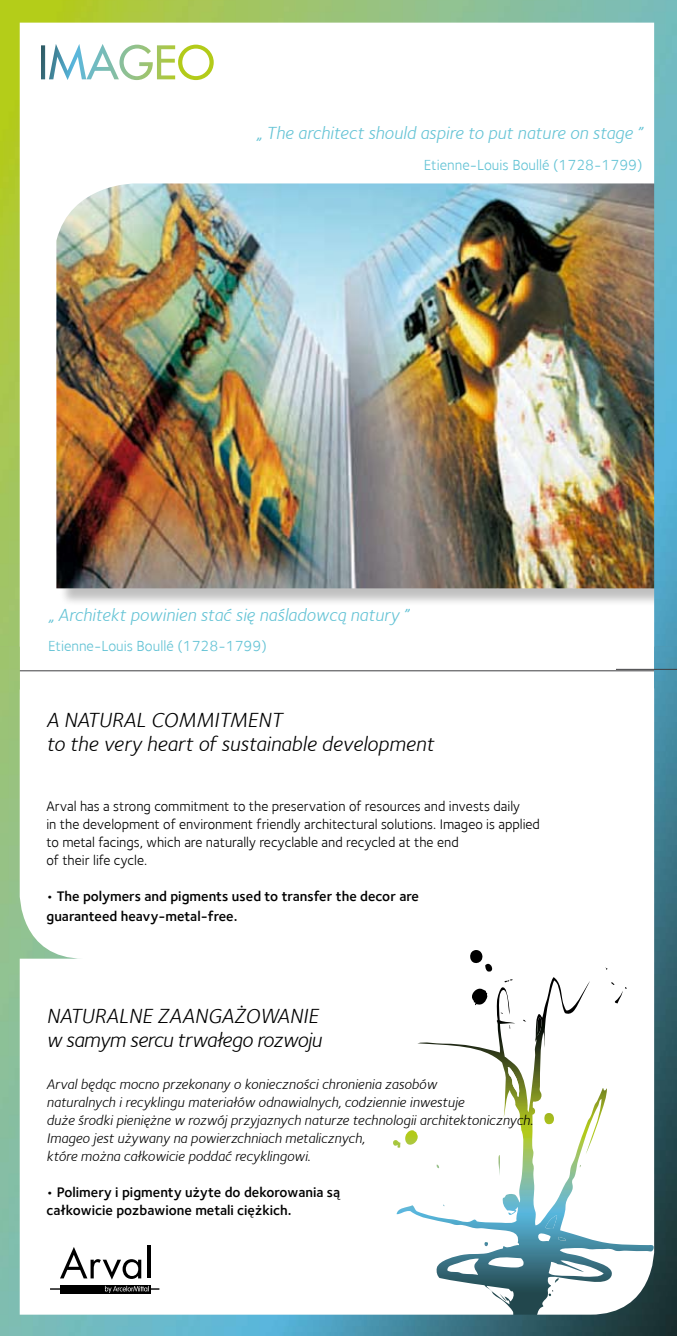
<style>
.page{position:relative;width:677px;height:1336px;background:#fff}
.page>*{position:absolute;margin:0;border:0;box-sizing:border-box;transform-origin:0 0}
.t1{font:21px/24px "Foundry Sterling Book Italic CE";color:#000}
.t2{font:21px/24px "Foundry Sterling Book Italic CE";letter-spacing:-.025em;color:#000}
.t3{font:18px "Foundry Sterling Book Italic CE";color:#64c3d5}
.t4{font:15px "Foundry Sterling Book CE";color:#64c3d5}
.t5{font:14.25px/18px "Foundry Sterling Book Italic CE";color:#000}
.t6{font:14.25px/18px "Foundry Sterling Book CE";color:#000}
.t7{font:14.25px/19.5px "Foundry Sterling Demi CE";color:#000}
</style>
<div class="page">
<img style="left:0;top:0;width:676px;height:646px">
<img style="left:41px;top:45px;width:4px;height:34px">
<img style="left:49px;top:44px;width:104px;height:36px">
<img style="left:157px;top:45px;width:18px;height:34px">
<img style="left:178px;top:45px;width:35px;height:35px">
<img style="left:0;top:646px;width:676px;height:689px">
<hr style="left:50px;top:1287px;width:109px;height:2px;background:#000">
<div style="left:60px;top:1284px;width:90px;height:8px;background:#000"></div>
<svg style="left:60px;top:1246px;width:81px;height:33px"></svg>
<hr style="left:147px;top:1245px;width:3px;height:33px;background:#000">
<svg style="left:105px;top:1285px;width:44px;height:7px"></svg>
<hr style="left:615px;top:669px;width:61px;height:1px;background:#3e3e40">
<p class="t3" style="left:256px;top:123px;width:388px">„ The architect should aspire to put nature on stage ”</p>
<p class="t4" style="left:423px;top:156px;width:220px">Etienne-Louis Boullé (1728-1799)</p>
<p class="t3" style="left:48px;top:604px;width:362px">„ Architekt powinien stać się naśladowcą natury ”</p>
<p class="t4" style="left:48px;top:637px;width:220px">Etienne-Louis Boullé (1728-1799)</p>
<h1 class="t1" style="left:46px;top:708px;width:388px">A NATURAL COMMITMENT<br>to the very heart of sustainable development</h1>
<p class="t6" style="left:46px;top:797px;width:494px">Arval has a strong commitment to the preservation of resources and invests daily<br>in the development of environment friendly architectural solutions. Imageo is applied to metal facings, which are naturally recyclable and recycled at the end<br>of their life cycle.</p>
<p class="t7" style="left:46px;top:887px;width:374px">• The polymers and pigments used to transfer the decor are guaranteed heavy-metal-free.</p>
<h1 class="t2" style="left:46px;top:1004px;width:277px">NATURALNE ZAANGAŻOWANIE w samym sercu trwałego rozwoju</h1>
<p class="t5" style="left:46px;top:1075px;width:488px">Arval będąc mocno przekonany o konieczności chronienia zasobów<br>naturalnych i recyklingu materiałów odnawialnych, codziennie inwestuje<br>duże środki pieniężne w rozwój przyjaznych naturze technologii architektonicznych.<br>Imageo jest używany na powierzchniach metalicznych,<br>które można całkowicie poddać recyklingowi.</p>
<p class="t7" style="left:46px;top:1183px;width:295px;line-height:18px">• Polimery i pigmenty użyte do dekorowania są całkowicie pozbawione metali ciężkich.</p>
</div>
